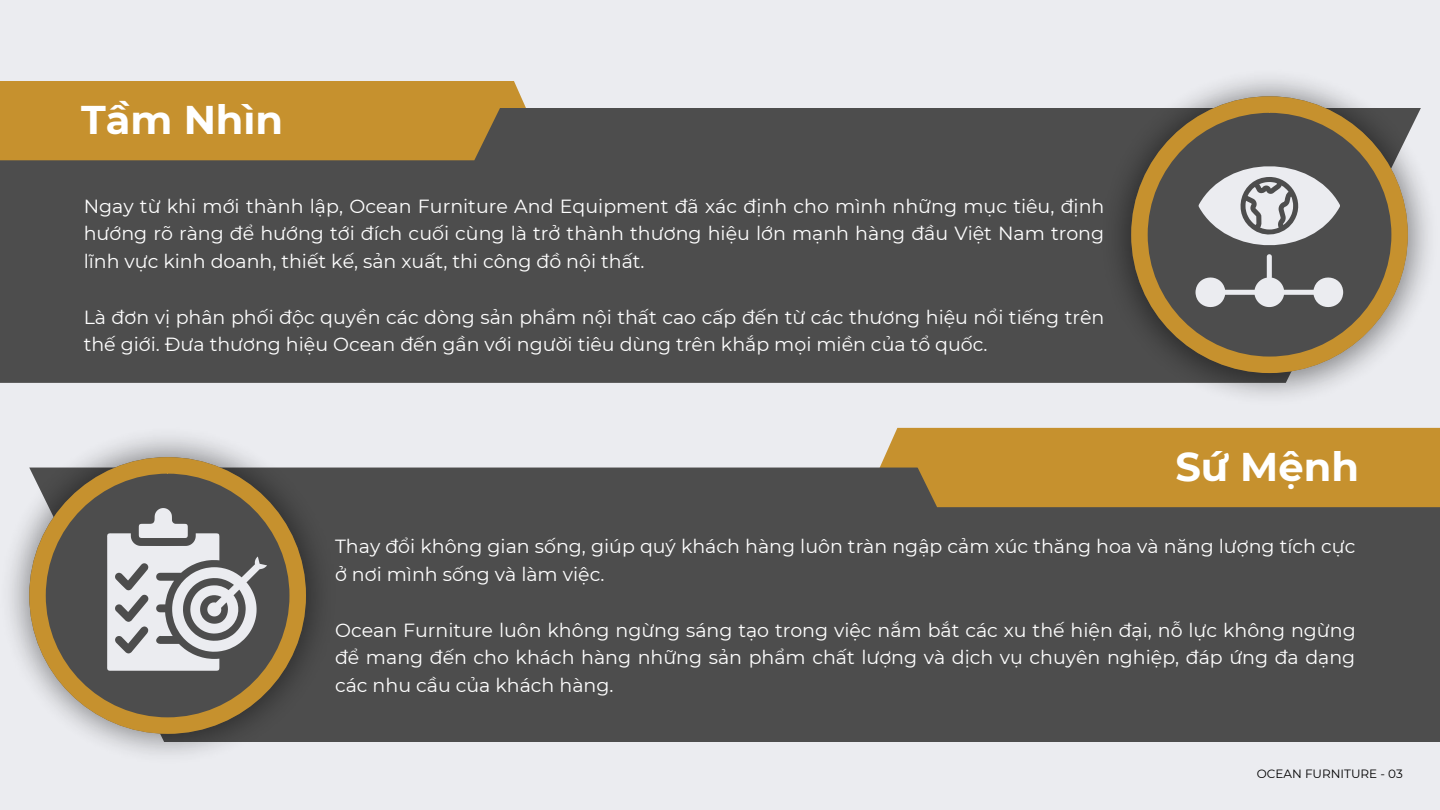
<style>
.page{position:relative;width:1440px;height:810px;background:#ebecf0}
.page>*{position:absolute;margin:0;border:0;box-sizing:border-box;transform-origin:0 0}
.t1{font:700 40px "Montserrat";color:#fff}
.t2{font:19px/27.8px "Montserrat";color:#fff;text-align:justify}
.t3{font:12px "Montserrat";color:#000}
</style>
<div class="page">
<div style="left:0;top:108px;width:1102px;height:275px;background:#4d4d4d"></div>
<div style="left:335px;top:468px;width:1105px;height:274px;background:#4d4d4d"></div>
<svg style="left:0;top:81px;width:542px;height:79px;background:#be8d32"></svg>
<div style="left:869px;top:428px;width:571px;height:79px;background:#c6912e"></div>
<img style="left:1102px;top:79px;width:326px;height:317px">
<svg style="left:1131px;top:96px;width:277px;height:277px;background:#7a6d54"></svg>
<svg style="left:1196px;top:154px;width:147px;height:158px"></svg>
<img style="left:10px;top:437px;width:325px;height:317px">
<svg style="left:29px;top:457px;width:277px;height:277px;background:#7f7258"></svg>
<svg style="left:107px;top:508px;width:160px;height:163px"></svg>
<h1 class="t1" style="left:81px;top:95px;width:204px">Tầm Nhìn</h1>
<p class="t2" style="left:84px;top:192px;width:1022px">Ngay từ khi mới thành lập, Ocean Furniture And Equipment đã xác định cho mình những mục tiêu, định hướng rõ ràng để hướng tới đích cuối cùng là trở thành thương hiệu lớn mạnh hàng đầu Việt Nam trong lĩnh vực kinh doanh, thiết kế, sản xuất, thi công đồ nội thất.</p>
<p class="t2" style="left:84px;top:303px;width:1022px">Là đơn vị phân phối độc quyền các dòng sản phẩm nội thất cao cấp đến từ các thương hiệu nổi tiếng trên thế giới. Đưa thương hiệu Ocean đến gần với người tiêu dùng trên khắp mọi miền của tổ quốc.</p>
<h1 class="t1" style="left:1175px;top:442px;width:185px">Sứ Mệnh</h1>
<p class="t2" style="left:335px;top:533px;width:1022px">Thay đổi không gian sống, giúp quý khách hàng luôn tràn ngập cảm xúc thăng hoa và năng lượng tích cực ở nơi mình sống và làm việc.</p>
<p class="t2" style="left:335px;top:616px;width:1022px">Ocean Furniture luôn không ngừng sáng tạo trong việc nắm bắt các xu thế hiện đại, nỗ lực không ngừng để mang đến cho khách hàng những sản phẩm chất lượng và dịch vụ chuyên nghiệp, đáp ứng đa dạng các nhu cầu của khách hàng.</p>
<p class="t3" style="left:1257px;top:766px;width:148px">OCEAN FURNITURE - 03</p>
</div>
